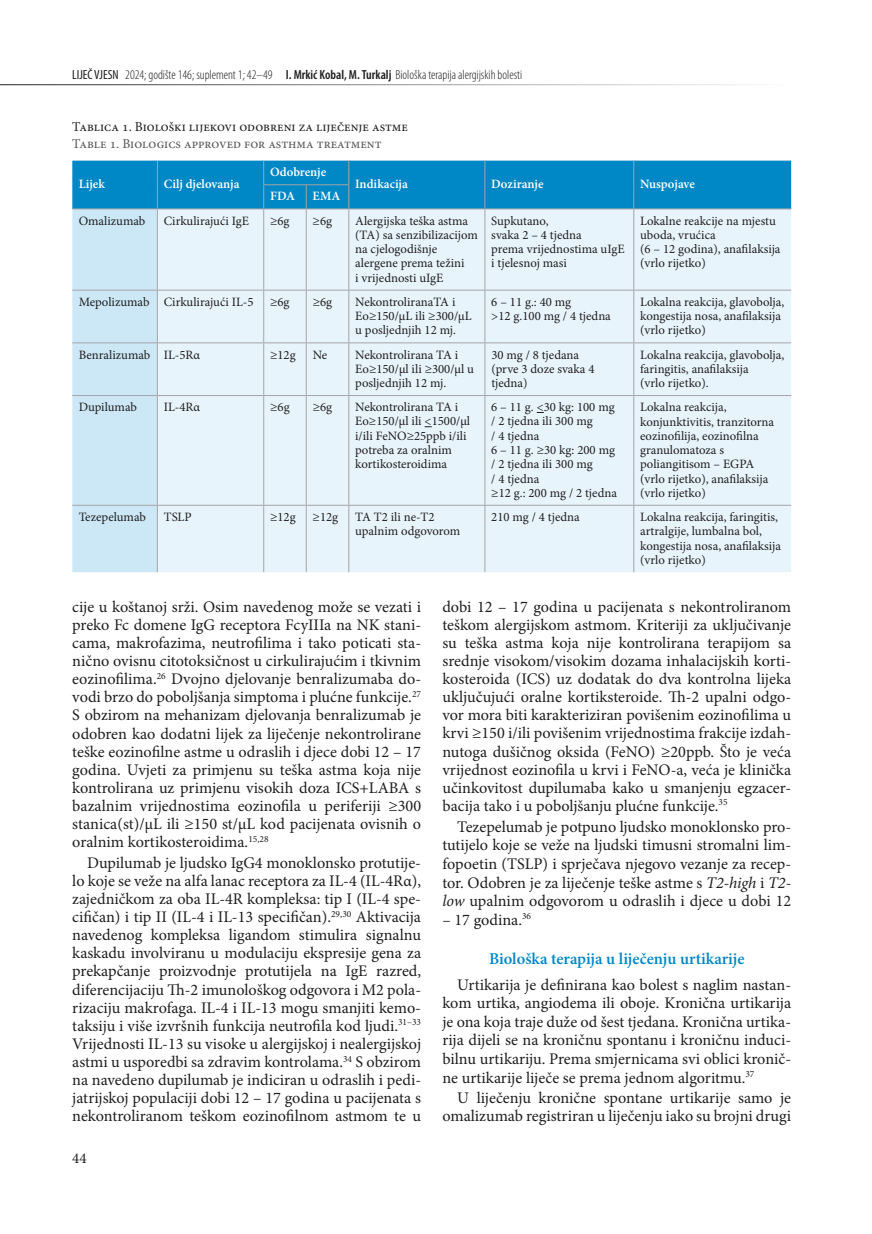
<style>
.page{position:relative;width:872px;height:1234px;background:#fff}
.page>*{position:absolute;margin:0;border:0;box-sizing:border-box;transform-origin:0 0}
.t1{font:600 16.5px "Minion Pro";letter-spacing:-.005em;color:#0087c5}
.t2{font:16.2px/18.1px "Minion Pro";color:#1f1e1f;text-align:justify}
.t3{font:15px "Minion Pro";color:#1f1e1f}
.t4{font:13.5px "Minion Pro";color:#1f1e1f}
.t5{font:13.5px "Minion Pro";color:#565557}
.t6{font:300 condensed 13.2px "Myriad Pro";color:#1f1e1f}
.t7{font:12.75px/14.2px "Minion Pro";color:#1f1e1f}
.t8{font:600 12.75px "Minion Pro";color:#fff}
.s1{font-weight:400}
.s2{font-weight:600}
.s3{font-style:italic}
</style>
<div class="page">
<hr style="left:0;top:84px;width:791px;height:1px;background:#1f1e1f">
<svg style="left:72px;top:160px;width:719px;height:412px;background:#c8e4f3"></svg>
<p class="t6" style="left:72px;top:67px;width:451px"><span class="s1">LIJEČ VJESN</span> 2024; godište 146; suplement 1; 42–49 <span class="s2">I. Mrkić Kobal, M. Turkalj</span> Biološka terapija alergijskih bolesti</p>
<p class="t4" style="left:72px;top:118px;width:337px">Tablica 1. Biološki lijekovi odobreni za liječenje astme</p>
<p class="t5" style="left:72px;top:135px;width:311px">Table 1. Biologics approved for asthma treatment</p>
<p class="t8" style="left:79px;top:175px;width:28px">Lijek</p>
<p class="t8" style="left:164px;top:175px;width:77px">Cilj djelovanja</p>
<p class="t8" style="left:270px;top:163px;width:58px">Odobrenje</p>
<p class="t8" style="left:355px;top:175px;width:54px">Indikacija</p>
<p class="t8" style="left:491px;top:175px;width:54px">Doziranje</p>
<p class="t8" style="left:640px;top:175px;width:56px">Nuspojave</p>
<p class="t8" style="left:270px;top:187px;width:26px">FDA</p>
<p class="t8" style="left:313px;top:187px;width:29px">EMA</p>
<p class="t7" style="left:79px;top:213px;width:68px">Omalizumab</p>
<p class="t7" style="left:164px;top:213px;width:87px">Cirkulirajući IgE</p>
<p class="t7" style="left:270px;top:213px;width:21px">≥6g</p>
<p class="t7" style="left:313px;top:213px;width:21px">≥6g</p>
<p class="t7" style="left:355px;top:213px;width:124px">Alergijska teška astma (TA) sa senzibilizacijom na cjelogodišnje alergene prema težini<br>i vrijednosti uIgE</p>
<p class="t7" style="left:491px;top:213px;width:135px">Supkutano,<br>svaka 2 – 4 tjedna<br>prema vrijednostima uIgE i tjelesnoj masi</p>
<p class="t7" style="left:640px;top:213px;width:142px">Lokalne reakcije na mjestu uboda, vrućica<br>(6 – 12 godina), anafilaksija (vrlo rijetko)</p>
<p class="t7" style="left:79px;top:295px;width:176px">Mepolizumab Cirkulirajući IL-5</p>
<p class="t7" style="left:270px;top:295px;width:21px">≥6g</p>
<p class="t7" style="left:313px;top:295px;width:21px">≥6g</p>
<p class="t7" style="left:355px;top:295px;width:118px">NekontroliranaTA i<br>Eo≥150/µL ili ≥300/µL u posljednjih 12 mj.</p>
<p class="t7" style="left:491px;top:295px;width:121px">6 – 11 g.: 40 mg<br>&gt;12 g.100 mg / 4 tjedna</p>
<p class="t7" style="left:640px;top:295px;width:146px">Lokalna reakcija, glavobolja, kongestija nosa, anafilaksija (vrlo rijetko)</p>
<p class="t7" style="left:79px;top:347px;width:123px">Benralizumab IL-5Rα</p>
<p class="t7" style="left:270px;top:347px;width:27px">≥12g</p>
<p class="t7" style="left:313px;top:347px;width:16px">Ne</p>
<p class="t7" style="left:355px;top:347px;width:120px">Nekontrolirana TA i<br>Eo≥150/µl ili ≥300/µl u posljednjih 12 mj.</p>
<p class="t7" style="left:491px;top:347px;width:105px">30 mg / 8 tjedana (prve 3 doze svaka 4 tjedna)</p>
<p class="t7" style="left:640px;top:347px;width:146px">Lokalna reakcija, glavobolja, faringitis, anafilaksija<br>(vrlo rijetko).</p>
<p class="t7" style="left:79px;top:400px;width:60px">Dupilumab</p>
<p class="t7" style="left:164px;top:400px;width:38px">IL-4Rα</p>
<p class="t7" style="left:270px;top:400px;width:21px">≥6g</p>
<p class="t7" style="left:313px;top:400px;width:21px">≥6g</p>
<p class="t7" style="left:355px;top:400px;width:116px">Nekontrolirana TA i<br>Eo≥150/µl ili &lt;1500/µl i/ili FeNO≥25ppb i/ili potreba za oralnim kortikosteroidima</p>
<p class="t7" style="left:491px;top:400px;width:127px">6 – 11 g. &lt;30 kg: 100 mg / 2 tjedna ili 300 mg<br>/ 4 tjedna<br>6 – 11 g. ≥30 kg: 200 mg / 2 tjedna ili 300 mg<br>/ 4 tjedna<br>≥12 g.: 200 mg / 2 tjedna</p>
<p class="t7" style="left:640px;top:400px;width:135px">Lokalna reakcija, konjunktivitis, tranzitorna eozinofilija, eozinofilna granulomatoza s poliangitisom – EGPA (vrlo rijetko), anafilaksija (vrlo rijetko)</p>
<p class="t7" style="left:79px;top:509px;width:69px">Tezepelumab</p>
<p class="t7" style="left:164px;top:509px;width:29px">TSLP</p>
<p class="t7" style="left:270px;top:509px;width:27px">≥12g</p>
<p class="t7" style="left:313px;top:509px;width:27px">≥12g</p>
<p class="t7" style="left:355px;top:509px;width:106px">TA T2 ili ne-T2 upalnim odgovorom</p>
<p class="t7" style="left:491px;top:509px;width:90px">210 mg / 4 tjedna</p>
<p class="t7" style="left:640px;top:509px;width:142px">Lokalna reakcija, faringitis, artralgije, lumbalna bol, kongestija nosa, anafilaksija (vrlo rijetko)</p>
<p class="t2" style="left:72px;top:597px;width:350px">cije u koštanoj srži. Osim navedenog može se vezati i preko Fc domene IgG receptora FcyIIIa na NK stani&shy;cama, makrofazima, neutrofilima i tako poticati sta&shy;nično ovisnu citotoksičnost u cirkulirajućim i tkivnim eozinofilima.<sup>26</sup> Dvojno djelovanje benralizumaba do&shy;vodi brzo do poboljšanja simptoma i plućne funkcije.<sup>27<br></sup>S obzirom na mehanizam djelovanja benralizumab je odobren kao dodatni lijek za liječenje nekontrolirane teške eozinofilne astme u odraslih i djece dobi 12 – 17 godina. Uvjeti za primjenu su teška astma koja nije kontrolirana uz primjenu visokih doza ICS+LABA s bazalnim vrijednostima eozinofila u periferiji ≥300 stanica(st)/µL ili ≥150 st/µL kod pacijenata ovisnih o oralnim kortikosteroidima.<sup>15,28</sup></p>
<p class="t2" style="left:72px;top:853px;width:351px;text-indent:15px">Dupilumab je ljudsko IgG4 monoklonsko protutije&shy;lo koje se veže na alfa lanac receptora za IL-4 (IL-4Rα), zajedničkom za oba IL-4R kompleksa: tip I (IL-4 spe&shy;cifičan) i tip II (IL-4 i IL-13 specifičan).<sup>29,30</sup> Aktivacija navedenog kompleksa ligandom stimulira signalnu kaskadu involviranu u modulaciju ekspresije gena za prekapčanje proizvodnje protutijela na IgE razred, diferencijaciju Th-2 imunološkog odgovora i M2 pola&shy;rizaciju makrofaga. IL-4 i IL-13 mogu smanjiti kemo&shy;taksiju i više izvršnih funkcija neutrofila kod ljudi.<sup>31–33<br></sup>Vrijednosti IL-13 su visoke u alergijskoj i nealergijskoj astmi u usporedbi sa zdravim kontrolama.<sup>34</sup> S obzirom na navedeno dupilumab je indiciran u odraslih i pedi&shy;jatrijskoj populaciji dobi 12 – 17 godina u pacijenata s nekontroliranom teškom eozinofilnom astmom te u</p>
<p class="t3" style="left:72px;top:1147px;width:16px">44</p>
<p class="t2" style="left:442px;top:597px;width:350px">dobi 12 – 17 godina u pacijenata s nekontroliranom teškom alergijskom astmom. Kriteriji za uključivanje su teška astma koja nije kontrolirana terapijom sa srednje visokom/visokim dozama inhalacijskih korti&shy;kosteroida (ICS) uz dodatak do dva kontrolna lijeka uključujući oralne kortiksteroide. Th-2 upalni odgo&shy;vor mora biti karakteriziran povišenim eozinofilima u krvi ≥150 i/ili povišenim vrijednostima frakcije izdah&shy;nutoga dušičnog oksida (FeNO) ≥20ppb. Što je veća vrijednost eozinofila u krvi i FeNO-a, veća je klinička učinkovitost dupilumaba kako u smanjenju egzacer&shy;bacija tako i u poboljšanju plućne funkcije.<sup>35</sup></p>
<p class="t2" style="left:442px;top:817px;width:350px;line-height:18.6px;text-indent:15px">Tezepelumab je potpuno ljudsko monoklonsko pro&shy;tutijelo koje se veže na ljudski timusni stromalni lim&shy;fopoetin (TSLP) i sprječava njegovo vezanje za recep&shy;tor. Odobren je za liječenje teške astme s <span class="s3">T2-high</span> i <span class="s3">T2- low</span> upalnim odgovorom u odraslih i djece u dobi 12</p>
<p class="t2" style="left:442px;top:910px;width:90px">– 17 godina.<sup>36</sup></p>
<p class="t1" style="left:489px;top:947px;width:257px">Biološka terapija u liječenju urtikarije</p>
<p class="t2" style="left:442px;top:975px;width:350px;line-height:18.6px;text-indent:15px">Urtikarija je definirana kao bolest s naglim nastan&shy;kom urtika, angiodema ili oboje. Kronična urtikarija je ona koja traje duže od šest tjedana. Kronična urtika&shy;rija dijeli se na kroničnu spontanu i kroničnu induci&shy;bilnu urtikariju. Prema smjernicama svi oblici kronič&shy;ne urtikarije liječe se prema jednom algoritmu.<sup>37</sup></p>
<p class="t2" style="left:442px;top:1088px;width:350px;text-align:right">U liječenju kronične spontane urtikarije samo je omalizumab registriran u liječenju iako su brojni drugi</p>
</div>
